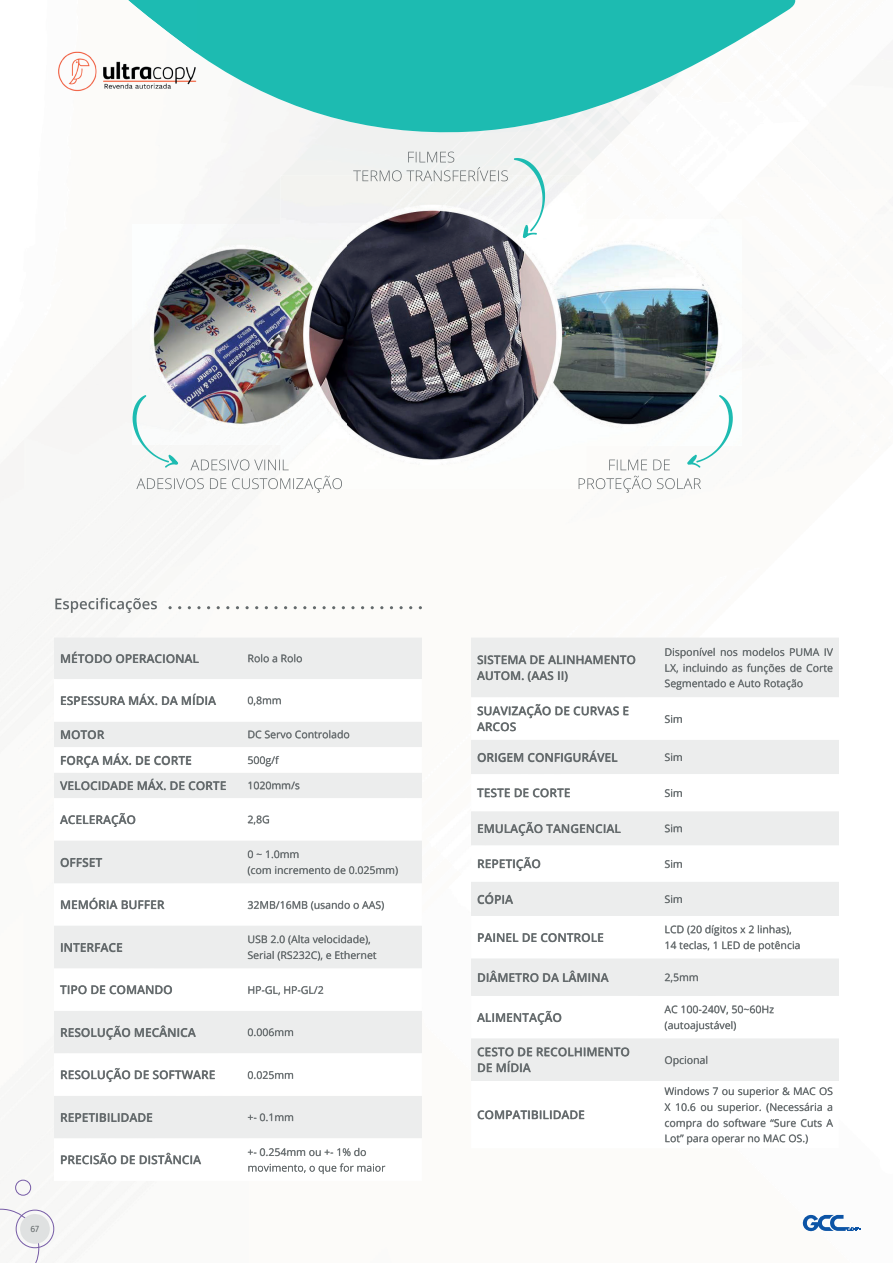
<style>
.page{position:relative;width:893px;height:1263px;background:#fff}
.page>*{position:absolute;margin:0;border:0;box-sizing:border-box;transform-origin:0 0}
.t1{font:600 12px/15.8px "Open Sans";color:#646a6c}
.t2{font:10.5px/15.8px "Open Sans";color:#646a6c}
.t3{font:9px "Fira Sans";color:#646a6c}
</style>
<div class="page">
<img style="left:0;top:136px;width:861px;height:1127px">
<svg style="left:0;top:1209px;width:39px;height:54px"></svg>
<div style="left:20px;top:1214px;width:30px;height:30px;background:#dfe1e1;border-radius:50%"></div>
<div style="left:16px;top:1210px;width:38px;height:38px;border:1px solid #765ba6;border-radius:50%"></div>
<svg style="left:197px;top:0;width:599px;height:136px;fill:#1dbbb1"></svg>
<div style="left:16px;top:1180px;width:15px;height:15px;border:1px solid #765ba6;border-radius:50%"></div>
<svg style="left:802px;top:1214px;width:58px;height:20px"></svg>
<div style="left:54px;top:638px;width:368px;height:41px;background:#eceded"></div>
<svg style="left:54px;top:679px;width:368px;height:502px"></svg>
<svg style="left:54px;top:841px;width:368px;height:127px;fill:#eceded"></svg>
<svg style="left:248px;top:1163px;width:137px;height:11px"></svg>
<svg style="left:248px;top:1148px;width:118px;height:8px"></svg>
<svg style="left:61px;top:1153px;width:140px;height:11px"></svg>
<svg style="left:248px;top:1113px;width:45px;height:8px"></svg>
<svg style="left:61px;top:1113px;width:91px;height:9px"></svg>
<svg style="left:248px;top:1071px;width:45px;height:8px"></svg>
<svg style="left:61px;top:1068px;width:154px;height:14px"></svg>
<svg style="left:248px;top:1028px;width:45px;height:8px"></svg>
<svg style="left:61px;top:1025px;width:135px;height:14px;background:#cbcdce"></svg>
<svg style="left:249px;top:986px;width:74px;height:9px"></svg>
<svg style="left:60px;top:985px;width:112px;height:9px"></svg>
<svg style="left:248px;top:951px;width:128px;height:9px"></svg>
<svg style="left:248px;top:935px;width:122px;height:10px"></svg>
<svg style="left:61px;top:943px;width:61px;height:9px"></svg>
<svg style="left:248px;top:900px;width:136px;height:10px"></svg>
<svg style="left:61px;top:898px;width:104px;height:11px"></svg>
<svg style="left:248px;top:866px;width:150px;height:9px"></svg>
<svg style="left:248px;top:850px;width:50px;height:8px"></svg>
<svg style="left:61px;top:858px;width:41px;height:9px"></svg>
<svg style="left:248px;top:816px;width:21px;height:9px"></svg>
<svg style="left:60px;top:813px;width:75px;height:14px"></svg>
<svg style="left:248px;top:782px;width:51px;height:7px"></svg>
<svg style="left:60px;top:779px;width:166px;height:11px;background:#c5c8c8"></svg>
<svg style="left:248px;top:756px;width:31px;height:10px"></svg>
<svg style="left:61px;top:753px;width:130px;height:14px"></svg>
<svg style="left:249px;top:730px;width:100px;height:8px"></svg>
<svg style="left:61px;top:730px;width:43px;height:9px"></svg>
<svg style="left:248px;top:697px;width:33px;height:9px"></svg>
<svg style="left:61px;top:694px;width:155px;height:11px"></svg>
<svg style="left:249px;top:654px;width:53px;height:8px"></svg>
<svg style="left:61px;top:652px;width:138px;height:11px;background:#c3c5c6"></svg>
<svg style="left:471px;top:697px;width:368px;height:451px"></svg>
<svg style="left:471px;top:740px;width:368px;height:341px;fill:#eceded"></svg>
<svg style="left:666px;top:1135px;width:142px;height:10px"></svg>
<svg style="left:665px;top:1103px;width:168px;height:26px"></svg>
<svg style="left:665px;top:1087px;width:167px;height:10px"></svg>
<svg style="left:478px;top:1110px;width:106px;height:9px"></svg>
<svg style="left:665px;top:1056px;width:42px;height:10px"></svg>
<svg style="left:478px;top:1048px;width:151px;height:24px;background:#d3d5d5"></svg>
<svg style="left:665px;top:1021px;width:71px;height:10px"></svg>
<svg style="left:665px;top:1006px;width:109px;height:9px"></svg>
<svg style="left:477px;top:1011px;width:84px;height:14px"></svg>
<svg style="left:665px;top:974px;width:33px;height:8px"></svg>
<svg style="left:478px;top:971px;width:131px;height:11px"></svg>
<svg style="left:665px;top:925px;width:135px;height:27px"></svg>
<svg style="left:478px;top:933px;width:125px;height:9px"></svg>
<svg style="left:665px;top:895px;width:17px;height:8px"></svg>
<svg style="left:478px;top:892px;width:35px;height:12px"></svg>
<svg style="left:665px;top:860px;width:17px;height:8px"></svg>
<svg style="left:478px;top:857px;width:62px;height:14px"></svg>
<svg style="left:665px;top:825px;width:17px;height:7px"></svg>
<svg style="left:478px;top:822px;width:143px;height:14px;background:#cccecf"></svg>
<svg style="left:665px;top:789px;width:17px;height:8px"></svg>
<svg style="left:477px;top:788px;width:93px;height:9px"></svg>
<svg style="left:665px;top:753px;width:17px;height:8px"></svg>
<svg style="left:478px;top:750px;width:139px;height:12px;background:#c6c8c9"></svg>
<svg style="left:665px;top:715px;width:17px;height:8px"></svg>
<svg style="left:477px;top:704px;width:151px;height:27px"></svg>
<svg style="left:471px;top:638px;width:368px;height:59px;background:#e1e2e3"></svg>
<svg style="left:55px;top:598px;width:102px;height:15px"></svg>
<svg style="left:168px;top:606px;width:4px;height:3px"></svg>
<svg style="left:197px;top:606px;width:4px;height:3px"></svg>
<svg style="left:245px;top:606px;width:4px;height:3px"></svg>
<svg style="left:351px;top:606px;width:4px;height:3px"></svg>
<svg style="left:274px;top:606px;width:4px;height:3px"></svg>
<svg style="left:399px;top:606px;width:4px;height:3px"></svg>
<svg style="left:322px;top:606px;width:4px;height:3px"></svg>
<img style="left:133px;top:224px;width:148px;height:220px">
<img style="left:586px;top:219px;width:155px;height:226px">
<img style="left:281px;top:175px;width:305px;height:314px">
<svg style="left:353px;top:152px;width:155px;height:29px"></svg>
<svg style="left:579px;top:476px;width:122px;height:17px"></svg>
<svg style="left:609px;top:460px;width:61px;height:10px"></svg>
<svg style="left:136px;top:476px;width:206px;height:17px"></svg>
<svg style="left:190px;top:459px;width:99px;height:11px"></svg>
<svg style="left:514px;top:158px;width:31px;height:80px"></svg>
<svg style="left:687px;top:395px;width:46px;height:73px"></svg>
<svg style="left:133px;top:395px;width:45px;height:73px"></svg>
<img style="left:58px;top:51px;width:139px;height:41px">
<img style="left:128px;top:0;width:69px;height:53px">
<p class="t1" style="left:60px;top:650px;width:141px">MÉTODO OPERACIONAL</p>
<p class="t2" style="left:248px;top:650px;width:56px">Rolo a Rolo</p>
<p class="t1" style="left:60px;top:692px;width:158px">ESPESSURA MÁX. DA MÍDIA</p>
<p class="t2" style="left:248px;top:692px;width:36px">0,8mm</p>
<p class="t1" style="left:60px;top:726px;width:46px">MOTOR</p>
<p class="t2" style="left:248px;top:726px;width:104px">DC Servo Controlado</p>
<p class="t1" style="left:60px;top:752px;width:133px">FORÇA MÁX. DE CORTE</p>
<p class="t2" style="left:248px;top:752px;width:33px">500g/f</p>
<p class="t1" style="left:60px;top:777px;width:168px">VELOCIDADE MÁX. DE CORTE</p>
<p class="t2" style="left:248px;top:777px;width:54px">1020mm/s</p>
<p class="t1" style="left:60px;top:811px;width:78px">ACELERAÇÃO</p>
<p class="t2" style="left:248px;top:811px;width:24px">2,8G</p>
<p class="t1" style="left:60px;top:854px;width:44px">OFFSET</p>
<p class="t2" style="left:248px;top:846px;width:152px">0 ~ 1.0mm<br>(com incremento de 0.025mm)</p>
<p class="t1" style="left:60px;top:896px;width:106px">MEMÓRIA BUFFER</p>
<p class="t2" style="left:248px;top:896px;width:138px">32MB/16MB (usando o AAS)</p>
<p class="t1" style="left:60px;top:939px;width:64px">INTERFACE</p>
<p class="t2" style="left:248px;top:931px;width:131px">USB 2.0 (Alta velocidade),<br>Serial (RS232C), e Ethernet</p>
<p class="t1" style="left:60px;top:982px;width:114px">TIPO DE COMANDO</p>
<p class="t2" style="left:248px;top:981px;width:78px">HP-GL, HP-GL/2</p>
<p class="t1" style="left:60px;top:1024px;width:137px">RESOLUÇÃO MECÂNICA</p>
<p class="t2" style="left:248px;top:1024px;width:48px">0.006mm</p>
<p class="t1" style="left:60px;top:1067px;width:157px">RESOLUÇÃO DE SOFTWARE</p>
<p class="t2" style="left:248px;top:1067px;width:48px">0.025mm</p>
<p class="t1" style="left:60px;top:1109px;width:94px">REPETIBILIDADE</p>
<p class="t2" style="left:248px;top:1109px;width:48px">+- 0.1mm</p>
<p class="t1" style="left:60px;top:1152px;width:143px">PRECISÃO DE DISTÂNCIA</p>
<p class="t2" style="left:248px;top:1144px;width:120px">+- 0.254mm ou +- 1% do</p>
<p class="t3" style="left:30px;top:1222px;width:10px">67</p>
<p class="t1" style="left:477px;top:652px;width:160px">SISTEMA DE ALINHAMENTO<br>AUTOM. (AAS II)</p>
<p class="t2" style="left:665px;top:644px;width:170px;text-align:justify">Disponível nos modelos PUMA IV LX, incluindo as funções de Corte Segmentado e Auto Rotação</p>
<p class="t1" style="left:477px;top:703px;width:154px">SUAVIZAÇÃO DE CURVAS E<br>ARCOS</p>
<p class="t2" style="left:665px;top:711px;width:20px">Sim</p>
<p class="t1" style="left:477px;top:749px;width:142px">ORIGEM CONFIGURÁVEL</p>
<p class="t2" style="left:665px;top:749px;width:20px">Sim</p>
<p class="t1" style="left:477px;top:785px;width:95px">TESTE DE CORTE</p>
<p class="t2" style="left:665px;top:785px;width:20px">Sim</p>
<p class="t1" style="left:477px;top:820px;width:145px">EMULAÇÃO TANGENCIAL</p>
<p class="t2" style="left:665px;top:820px;width:20px">Sim</p>
<p class="t1" style="left:477px;top:856px;width:65px">REPETIÇÃO</p>
<p class="t2" style="left:665px;top:856px;width:20px">Sim</p>
<p class="t1" style="left:477px;top:891px;width:38px">CÓPIA</p>
<p class="t2" style="left:665px;top:891px;width:20px">Sim</p>
<p class="t1" style="left:477px;top:929px;width:128px">PAINEL DE CONTROLE</p>
<p class="t2" style="left:665px;top:921px;width:137px">LCD (20 dígitos x 2 linhas),<br>14 teclas, 1 LED de potência</p>
<p class="t1" style="left:477px;top:969px;width:133px">DIÂMETRO DA LÂMINA</p>
<p class="t2" style="left:665px;top:969px;width:36px">2,5mm</p>
<p class="t1" style="left:477px;top:1009px;width:86px">ALIMENTAÇÃO</p>
<p class="t2" style="left:665px;top:1001px;width:111px">AC 100-240V, 50~60Hz (autoajustável)</p>
<p class="t1" style="left:477px;top:1044px;width:154px">CESTO DE RECOLHIMENTO<br>DE MÍDIA</p>
<p class="t2" style="left:665px;top:1052px;width:45px">Opcional</p>
<p class="t1" style="left:477px;top:1107px;width:109px">COMPATIBILIDADE</p>
<p class="t2" style="left:665px;top:1083px;width:170px;text-align:justify">Windows 7 ou superior &amp; MAC OS X 10.6 ou superior. (Necessária a compra do software “Sure Cuts A Lot” para operar no MAC OS.)</p>
</div>
